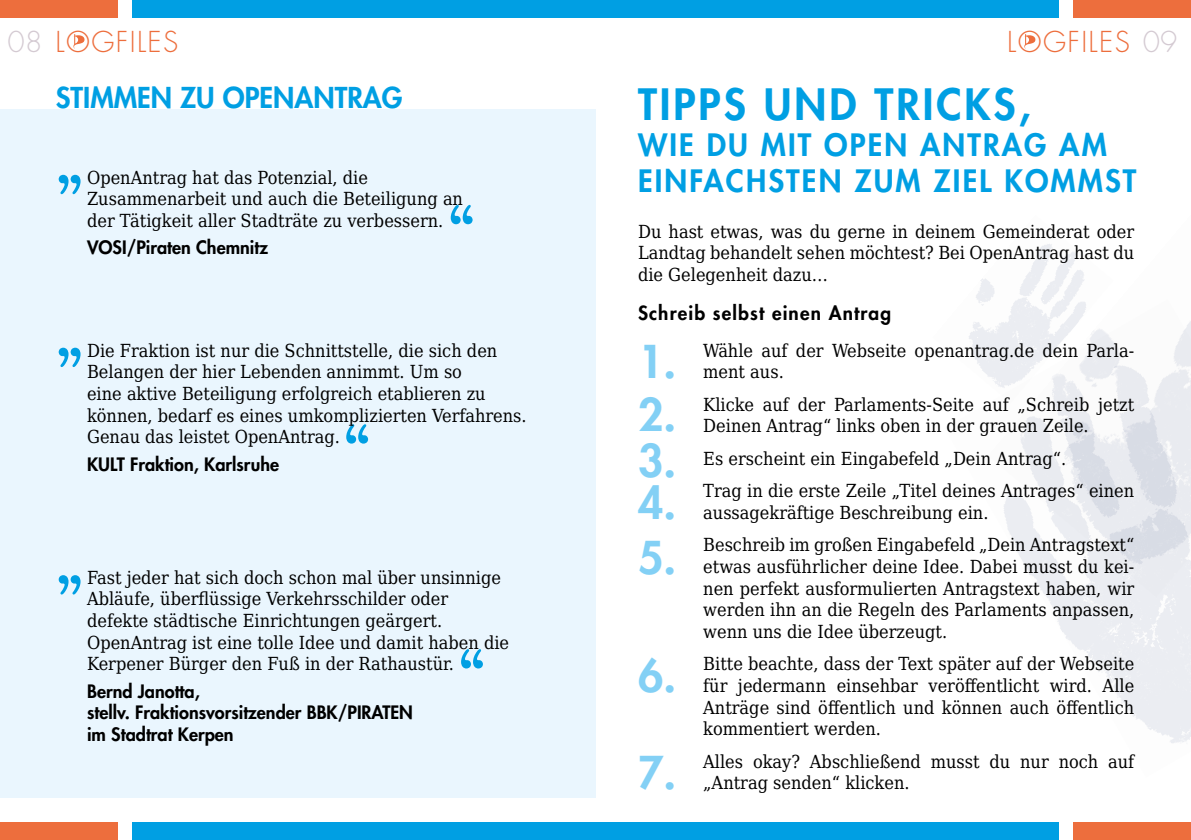
<style>
.page{position:relative;width:1191px;height:840px;background:#fff}
.page>*{position:absolute;margin:0;border:0;box-sizing:border-box;transform-origin:0 0}
.t1{font:800 44px/53.2px "Futura Std";color:#83d0f5}
.t2{font:800 42px "Futura Std";letter-spacing:.07em;color:#009fe3}
.t3{font:800 30px/36px "Futura Std";letter-spacing:.07em;color:#009fe3}
.t4{font:800 28px "Futura Std";color:#009fe3}
.t5{font:300 28px "Futura Std";letter-spacing:.05em;color:#ed6e3d}
.t6{font:300 28px "Futura Std";color:#d4cad2}
.t7{font:800 19px "Futura Std";letter-spacing:.06em;color:#000}
.t8{font:18px/21.6px "DejaVu LGC Serif Condensed";color:#000}
.t9{font:800 18px/21.6px "Futura Std";color:#000}
</style>
<div class="page">
<img style="left:968px;top:278px;width:19px;height:97px">
<img style="left:987px;top:244px;width:204px;height:353px">
<div style="left:0;top:0;width:117px;height:17px;background:#ed6e3d"></div>
<div style="left:0;top:822px;width:117px;height:17px;background:#ed6e3d"></div>
<div style="left:1073px;top:0;width:118px;height:17px;background:#ed6e3d"></div>
<div style="left:1073px;top:822px;width:118px;height:17px;background:#ed6e3d"></div>
<div style="left:132px;top:0;width:463px;height:17px;background:#009fe3"></div>
<div style="left:132px;top:822px;width:463px;height:17px;background:#009fe3"></div>
<div style="left:595px;top:0;width:464px;height:17px;background:#009fe3"></div>
<div style="left:595px;top:822px;width:464px;height:17px;background:#009fe3"></div>
<div style="left:0;top:109px;width:595px;height:688px;background:#eaf6fe"></div>
<svg style="left:73px;top:34px;width:11px;height:15px"></svg>
<svg style="left:1024px;top:34px;width:11px;height:15px"></svg>
<svg style="left:59px;top:175px;width:22px;height:19px"></svg>
<svg style="left:59px;top:347px;width:22px;height:20px"></svg>
<svg style="left:59px;top:575px;width:22px;height:19px"></svg>
<svg style="left:451px;top:205px;width:21px;height:19px"></svg>
<svg style="left:346px;top:424px;width:22px;height:19px"></svg>
<svg style="left:461px;top:649px;width:22px;height:19px"></svg>
<h3 class="t5" style="left:56px;top:25px;width:124px">LOGFILES</h3>
<h3 class="t5" style="left:1007px;top:25px;width:124px">LOGFILES</h3>
<h3 class="t6" style="left:8px;top:25px;width:36px">08</h3>
<h3 class="t6" style="left:1143px;top:25px;width:36px">09</h3>
<h3 class="t4" style="left:56px;top:80px;width:348px">STIMMEN ZU OPENANTRAG</h3>
<h2 class="t2" style="left:638px;top:78px;width:394px">TIPPS UND TRICKS,</h2>
<h3 class="t3" style="left:638px;top:127px;width:500px">WIE DU MIT OPEN ANTRAG AM<br>EINFACHSTEN ZUM ZIEL KOMMST</h3>
<p class="t8" style="left:87px;top:165px;width:377px">OpenAntrag hat das Potenzial, die<br>Zusammenarbeit und auch die Beteiligung an der Tätigkeit aller Stadträte zu verbessern.</p>
<p class="t9" style="left:87px;top:237px;width:182px">VOSI/Piraten Chemnitz</p>
<p class="t8" style="left:638px;top:219px;width:498px;text-align:justify">Du hast etwas, was du gerne in deinem Gemeinderat oder Landtag behandelt sehen möchtest? Bei OpenAntrag hast du die Gelegenheit dazu…</p>
<p class="t8" style="left:87px;top:338px;width:441px">Die Fraktion ist nur die Schnittstelle, die sich den Belangen der hier Lebenden annimmt. Um so<br>eine aktive Beteiligung erfolgreich etablieren zu können, bedarf es eines umkomplizierten Verfahrens.<br>Genau das leistet OpenAntrag.</p>
<p class="t9" style="left:87px;top:453px;width:194px">KULT Fraktion, Karlsruhe</p>
<p class="t8" style="left:87px;top:564px;width:424px">Fast jeder hat sich doch schon mal über unsinnige Abläufe, überflüssige Verkehrsschilder oder defekte städtische Einrichtungen geärgert.<br>OpenAntrag ist eine tolle Idee und damit haben die Kerpener Bürger den Fuß in der Rathaustür.</p>
<p class="t9" style="left:87px;top:679px;width:327px">Bernd Janotta,<br>stellv. Fraktionsvorsitzender BBK/PIRATEN im Stadtrat Kerpen</p>
<p class="t7" style="left:638px;top:301px;width:255px">Schreib selbst einen Antrag</p>
<h1 class="t1" style="left:638px;top:335px;width:40px">1.<br>2.</h1>
<h1 class="t1" style="left:638px;top:439px;width:40px;line-height:42px">3.<br>4.</h1>
<h1 class="t1" style="left:638px;top:530px;width:40px">5.</h1>
<h1 class="t1" style="left:638px;top:627px;width:40px;line-height:96.4px">6.<br>7.</h1>
<p class="t8" style="left:703px;top:338px;width:432px">Wähle auf der Webseite openantrag.de dein Parla&shy;ment aus.</p>
<p class="t8" style="left:703px;top:392px;width:432px">Klicke auf der Parlaments-Seite auf „Schreib jetzt<br>Deinen Antrag“ links oben in der grauen Zeile.</p>
<p class="t8" style="left:703px;top:440px;width:432px;line-height:32.4px">Es erscheint ein Eingabefeld „Dein Antrag“.<br>Trag in die erste Zeile „Titel deines Antrages“ einen</p>
<p class="t8" style="left:703px;top:494px;width:432px;line-height:32.4px">aussagekräftige Beschreibung ein.<br>Beschreib im großen Eingabefeld „Dein Antragstext“</p>
<p class="t8" style="left:703px;top:554px;width:432px;text-align:justify">etwas ausführlicher deine Idee. Dabei musst du kei&shy;nen perfekt ausformulierten Antragstext haben, wir werden ihn an die Regeln des Parlaments anpassen, wenn uns die Idee überzeugt.</p>
<p class="t8" style="left:703px;top:651px;width:432px;text-align:justify">Bitte beachte, dass der Text später auf der Webseite für jedermann einsehbar veröffentlicht wird. Alle Anträge sind öffentlich und können auch öffentlich kommentiert werden.</p>
<p class="t8" style="left:703px;top:748px;width:432px">Alles okay? Abschließend musst du nur noch auf „Antrag senden“ klicken.</p>
</div>
